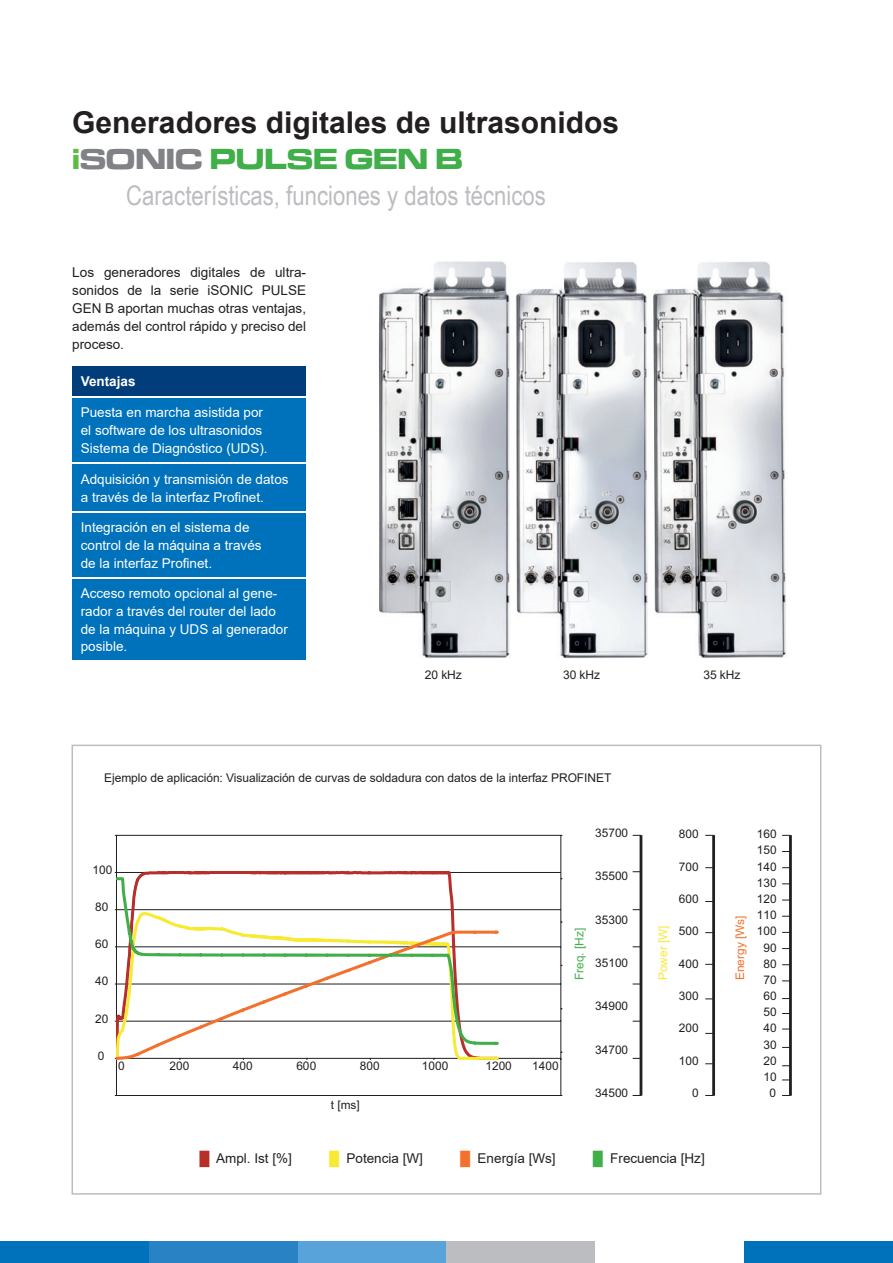
<style>
.page{position:relative;width:893px;height:1263px;background:#fff}
.page>*{position:absolute;margin:0;border:0;box-sizing:border-box;transform-origin:0 0}
.t1{font:700 30px "Arial";color:#231f20}
.t2{font:700 expanded 30px "Microgramma Com";color:#40ae49}
.t3{font:27px "Arial Narrow";color:#bcbdc0}
.t4{font:13.5px/18px "Arial";color:#fff}
.t5{font:13.5px/18px "Arial";color:#231f20;text-align:justify}
.t6{font:700 13.5px "Arial";color:#fff}
.t7{font:12px "Arial";letter-spacing:-.005em;color:#231f20}
.t8{font:11.85px/16.2px "Arial";color:#231f20;text-align:center}
.t9{font:11.85px "Arial";color:#f3712d}
.t10{font:11.85px "Arial";color:#40ae49}
.t11{font:11.85px "Arial";color:#f7ea33}
.s1{color:#60bb46}
.s2{color:#808285}
.s3{color:#b72e2b}
.s4{color:#f7ea33}
.s5{color:#f3712d}
.s6{color:#40ae49}
</style>
<div class="page">
<img style="left:378px;top:261px;width:408px;height:398px">
<div style="left:72px;top:367px;width:234px;height:29px;background:#013c7b"></div>
<div style="left:72px;top:464px;width:234px;height:47px;background:#0072bc"></div>
<div style="left:72px;top:398px;width:234px;height:64px;background:#0072bc"></div>
<div style="left:72px;top:513px;width:234px;height:64px;background:#0072bc"></div>
<div style="left:72px;top:579px;width:234px;height:81px;background:#0072bc"></div>
<hr style="left:116px;top:835px;width:445px;height:1px;background:#231f20">
<hr style="left:116px;top:872px;width:445px;height:1px;background:#231f20">
<hr style="left:116px;top:909px;width:445px;height:1px;background:#231f20">
<hr style="left:116px;top:946px;width:445px;height:1px;background:#231f20">
<hr style="left:116px;top:983px;width:445px;height:1px;background:#231f20">
<hr style="left:116px;top:1021px;width:445px;height:1px;background:#231f20">
<hr style="left:116px;top:1095px;width:445px;height:1px;background:#231f20">
<hr style="left:560px;top:835px;width:1px;height:260px;background:#231f20">
<hr style="left:116px;top:835px;width:1px;height:260px;background:#231f20">
<hr style="left:116px;top:1058px;width:445px;height:1px;background:#231f20">
<svg style="left:560px;top:1052px;width:2px;height:8px"></svg>
<svg style="left:116px;top:870px;width:335px;height:11px"></svg>
<svg style="left:116px;top:1016px;width:384px;height:44px"></svg>
<svg style="left:117px;top:876px;width:383px;height:170px"></svg>
<hr style="left:640px;top:835px;width:2px;height:261px;background:#231f20">
<hr style="left:712px;top:835px;width:3px;height:261px;background:#231f20">
<hr style="left:789px;top:835px;width:3px;height:261px;background:#231f20">
<div style="left:72px;top:745px;width:749px;height:450px;border:2px solid #bcbdc0"></div>
<div style="left:0;top:1242px;width:149px;height:21px;background:#0072bc"></div>
<div style="left:149px;top:1242px;width:149px;height:21px;background:#2882c4"></div>
<div style="left:298px;top:1242px;width:148px;height:21px;background:#58a4da"></div>
<div style="left:446px;top:1242px;width:149px;height:21px;background:#bcbdc0"></div>
<div style="left:744px;top:1242px;width:149px;height:21px;background:#0072bc"></div>
<h1 class="t1" style="left:72px;top:101px;width:548px">Generadores digitales de ultrasonidos</h1>
<h1 class="t2" style="left:72px;top:138px;width:392px"><span class="s1">i</span><span class="s2">SONIC</span> PULSE GEN B</h1>
<h2 class="t3" style="left:126px;top:175px;width:421px">Características, funciones y datos técnicos</h2>
<p class="t5" style="left:72px;top:263px;width:235px">Los generadores digitales de ultra&shy;sonidos de la serie iSONIC PULSE GEN B aportan muchas otras ventajas, además del control rápido y preciso del proceso.</p>
<p class="t6" style="left:81px;top:372px;width:56px">Ventajas</p>
<p class="t4" style="left:81px;top:403px;width:188px">Puesta en marcha asistida por el software de los ultrasonidos<br>Sistema de Diagnóstico (UDS).</p>
<p class="t4" style="left:81px;top:470px;width:209px">Adquisición y transmisión de datos a través de la interfaz Profinet.</p>
<p class="t4" style="left:81px;top:518px;width:182px">Integración en el sistema de control de la máquina a través de la interfaz Profinet.</p>
<p class="t4" style="left:81px;top:584px;width:209px">Acceso remoto opcional al gene&shy;rador a través del router del lado de la máquina y UDS al generador posible.</p>
<p class="t7" style="left:425px;top:666px;width:39px">20 kHz</p>
<p class="t7" style="left:563px;top:666px;width:39px">30 kHz</p>
<p class="t7" style="left:703px;top:666px;width:39px">35 kHz</p>
<p class="t7" style="left:104px;top:769px;width:509px">Ejemplo de aplicación: Visualización de curvas de soldadura con datos de la interfaz PROFINET</p>
<p class="t8" style="left:93px;top:861px;width:21px">100</p>
<p class="t8" style="left:95px;top:899px;width:15px">80</p>
<p class="t8" style="left:95px;top:936px;width:15px">60</p>
<p class="t8" style="left:95px;top:973px;width:15px">40</p>
<p class="t8" style="left:95px;top:1010px;width:15px">20</p>
<p class="t8" style="left:98px;top:1047px;width:8px">0</p>
<p class="t8" style="left:118px;top:1058px;width:8px">0</p>
<p class="t8" style="left:169px;top:1058px;width:21px">200</p>
<p class="t8" style="left:233px;top:1058px;width:21px">400</p>
<p class="t8" style="left:296px;top:1058px;width:21px">600</p>
<p class="t8" style="left:360px;top:1058px;width:21px">800</p>
<p class="t8" style="left:422px;top:1058px;width:28px">1000</p>
<p class="t8" style="left:485px;top:1058px;width:28px">1200</p>
<p class="t8" style="left:532px;top:1058px;width:28px">1400</p>
<p class="t8" style="left:331px;top:1096px;width:31px">t [ms]</p>
<p class="t8" style="left:595px;top:824px;width:35px">35700</p>
<p class="t8" style="left:595px;top:868px;width:35px">35500</p>
<p class="t8" style="left:595px;top:911px;width:35px">35300</p>
<p class="t10" style="left:571px;top:980px;width:54px;rotate:-90deg">Freq. [Hz]</p>
<p class="t11" style="left:655px;top:980px;width:56px;rotate:-90deg">Power [W]</p>
<p class="t8" style="left:595px;top:955px;width:35px">35100</p>
<p class="t8" style="left:595px;top:998px;width:35px">34900</p>
<p class="t8" style="left:595px;top:1041px;width:35px">34700</p>
<p class="t8" style="left:595px;top:1085px;width:35px">34500</p>
<p class="t8" style="left:679px;top:826px;width:21px">800</p>
<p class="t8" style="left:679px;top:858px;width:21px">700</p>
<p class="t8" style="left:679px;top:891px;width:21px">600</p>
<p class="t8" style="left:679px;top:923px;width:21px">500</p>
<p class="t8" style="left:679px;top:955px;width:21px">400</p>
<p class="t8" style="left:679px;top:988px;width:21px">300</p>
<p class="t8" style="left:679px;top:1020px;width:21px">200</p>
<p class="t8" style="left:679px;top:1052px;width:21px">100</p>
<p class="t8" style="left:692px;top:1085px;width:8px">0</p>
<p class="t5" style="left:200px;top:1149px;width:94px"><span class="s3">█</span> Ampl. Ist [%]</p>
<p class="t5" style="left:329px;top:1149px;width:95px"><span class="s4">█</span> Potencia [W]</p>
<p class="t5" style="left:461px;top:1149px;width:97px"><span class="s5">█</span> Energía [Ws]</p>
<p class="t5" style="left:593px;top:1149px;width:113px"><span class="s6">█</span> Frecuencia [Hz]</p>
<p class="t9" style="left:732px;top:980px;width:66px;rotate:-90deg">Energy [Ws]</p>
<p class="t8" style="left:757px;top:826px;width:21px">160</p>
<p class="t8" style="left:757px;top:842px;width:21px">150</p>
<p class="t8" style="left:757px;top:858px;width:21px">140</p>
<p class="t8" style="left:757px;top:874px;width:21px">130</p>
<p class="t8" style="left:757px;top:891px;width:21px">120</p>
<p class="t8" style="left:757px;top:907px;width:21px">110</p>
<p class="t8" style="left:757px;top:923px;width:21px">100</p>
<p class="t8" style="left:763px;top:939px;width:15px">90</p>
<p class="t8" style="left:763px;top:955px;width:15px">80</p>
<p class="t8" style="left:763px;top:971px;width:15px">70</p>
<p class="t8" style="left:763px;top:988px;width:15px">60<br>50<br>40<br>30<br>20<br>10<br>0</p>
</div>
